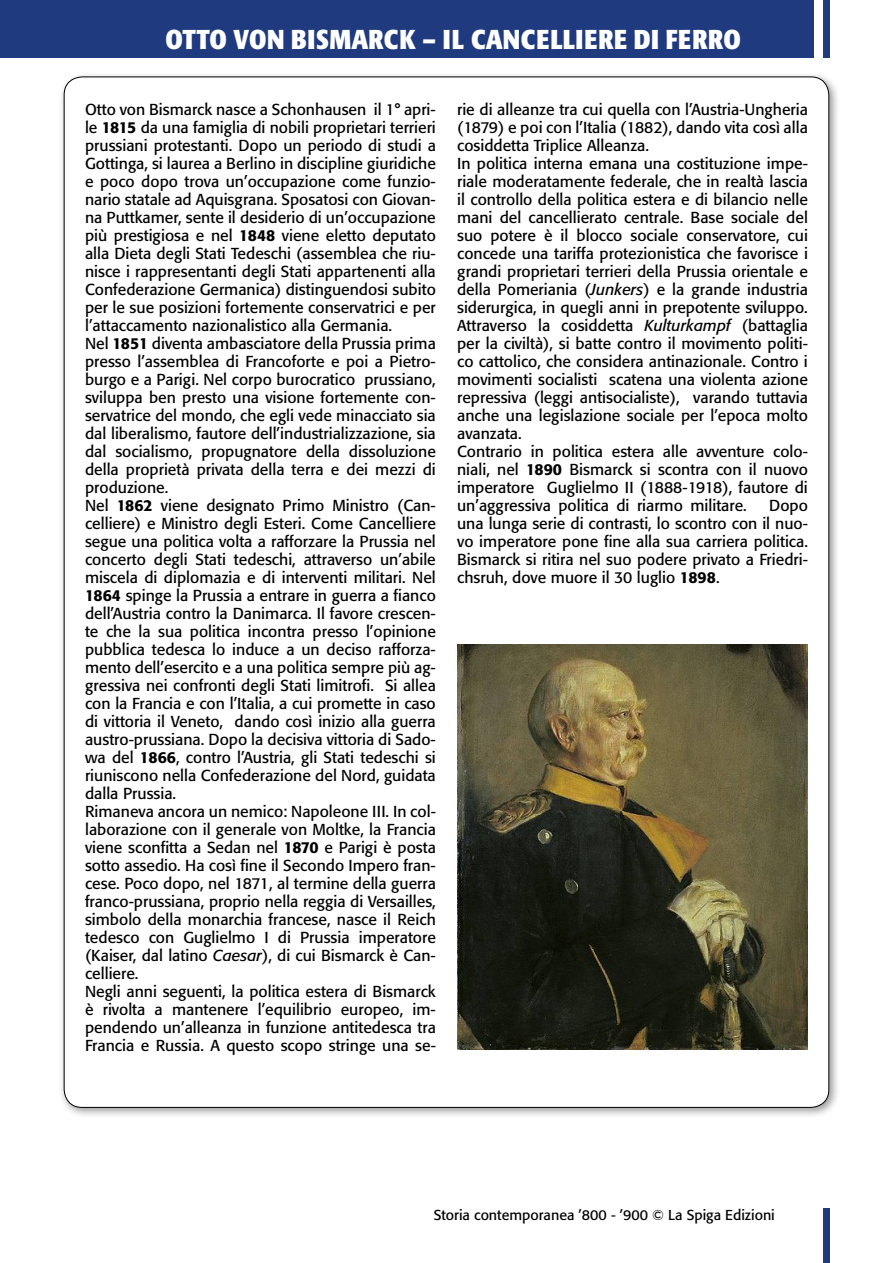
<style>
.page{position:relative;width:893px;height:1263px;background:#fff}
.page>*{position:absolute;margin:0;border:0;box-sizing:border-box;transform-origin:0 0}
.t1{font:700 condensed 27px "Formata";letter-spacing:.02em;color:#fff}
.t2{font:15.75px/18px "Formata";color:#000}
.t3{font:14.25px "Formata";color:#000}
.s1{font-weight:500}
.s2{font-style:italic}
</style>
<div class="page">
<div style="left:823px;top:1208px;width:6px;height:55px;background:#203a7f"></div>
<div style="left:823px;top:0;width:6px;height:57px;background:#203a7f"></div>
<div style="left:0;top:0;width:814px;height:57px;background:#203a7f"></div>
<div style="left:59px;top:71px;width:781px;height:1048px;background:#000;opacity:.4"></div>
<div style="left:64px;top:77px;width:765px;height:1030px;background:#fff;border-radius:18px"></div>
<img style="left:457px;top:644px;width:351px;height:406px">
<h1 class="t1" style="left:165px;top:23px;width:575px">OTTO VON BISMARCK – IL CANCELLIERE DI FERRO</h1>
<p class="t2" style="left:85px;top:100px;width:352px">Otto von Bismarck nasce a Schonhausen il 1° apri&shy;le <span class="s1">1815</span> da una famiglia di nobili proprietari terrieri prussiani protestanti. Dopo un periodo di studi a Gottinga, si laurea a Berlino in discipline giuridiche e poco dopo trova un’occupazione come funzio&shy;nario statale ad Aquisgrana. Sposatosi con Giovan&shy;na Puttkamer, sente il desiderio di un’occupazione più prestigiosa e nel <span class="s1">1848</span> viene eletto deputato alla Dieta degli Stati Tedeschi (assemblea che riu&shy;nisce i rappresentanti degli Stati appartenenti alla Confederazione Germanica) distinguendosi subito per le sue posizioni fortemente conservatrici e per l’attaccamento nazionalistico alla Germania.<br>Nel <span class="s1">1851</span> diventa ambasciatore della Prussia prima presso l’assemblea di Francoforte e poi a Pietro&shy;burgo e a Parigi. Nel corpo burocratico prussiano, sviluppa ben presto una visione fortemente con&shy;servatrice del mondo, che egli vede minacciato sia dal liberalismo, fautore dell’industrializzazione, sia dal socialismo, propugnatore della dissoluzione della proprietà privata della terra e dei mezzi di produzione.<br>Nel <span class="s1">1862</span> viene designato Primo Ministro (Can&shy;celliere) e Ministro degli Esteri. Come Cancelliere segue una politica volta a rafforzare la Prussia nel concerto degli Stati tedeschi, attraverso un’abile miscela di diplomazia e di interventi militari. Nel <span class="s1">1864</span> spinge la Prussia a entrare in guerra a fianco dell’Austria contro la Danimarca. Il favore crescen&shy;te che la sua politica incontra presso l’opinione pubblica tedesca lo induce a un deciso rafforza&shy;mento dell’esercito e a una politica sempre più ag&shy;gressiva nei confronti degli Stati limitrofi. Si allea con la Francia e con l’Italia, a cui promette in caso di vittoria il Veneto, dando così inizio alla guerra austro-prussiana. Dopo la decisiva vittoria di Sado&shy;wa del <span class="s1">1866</span>, contro l’Austria, gli Stati tedeschi si riuniscono nella Confederazione del Nord, guidata dalla Prussia.<br>Rimaneva ancora un nemico: Napoleone III. In col&shy;laborazione con il generale von Moltke, la Francia viene sconfitta a Sedan nel <span class="s1">1870</span> e Parigi è posta sotto assedio. Ha così fine il Secondo Impero fran&shy;cese. Poco dopo, nel 1871, al termine della guerra franco-prussiana, proprio nella reggia di Versailles, simbolo della monarchia francese, nasce il Reich tedesco con Guglielmo I di Prussia imperatore (Kaiser, dal latino <span class="s2">Caesar</span>), di cui Bismarck è Can&shy;celliere.<br>Negli anni seguenti, la politica estera di Bismarck è rivolta a mantenere l’equilibrio europeo, im&shy;pendendo un’alleanza in funzione antitedesca tra Francia e Russia. A questo scopo stringe una se-</p>
<p class="t2" style="left:457px;top:100px;width:352px">rie di alleanze tra cui quella con l’Austria-Ungheria (1879) e poi con l’Italia (1882), dando vita così alla cosiddetta Triplice Alleanza.<br>In politica interna emana una costituzione impe&shy;riale moderatamente federale, che in realtà lascia il controllo della politica estera e di bilancio nelle mani del cancellierato centrale. Base sociale del suo potere è il blocco sociale conservatore, cui concede una tariffa protezionistica che favorisce i grandi proprietari terrieri della Prussia orientale e della Pomeriania (<span class="s2">Junkers</span>) e la grande industria siderurgica, in quegli anni in prepotente sviluppo.<br>Attraverso la cosiddetta <span class="s2">Kulturkampf</span> (battaglia per la civiltà), si batte contro il movimento politi&shy;co cattolico, che considera antinazionale. Contro i movimenti socialisti scatena una violenta azione repressiva (leggi antisocialiste), varando tuttavia anche una legislazione sociale per l’epoca molto avanzata.<br>Contrario in politica estera alle avventure colo&shy;niali, nel <span class="s1">1890</span> Bismarck si scontra con il nuovo imperatore Guglielmo II (1888-1918), fautore di un’aggressiva politica di riarmo militare.</p>
<p class="t2" style="left:457px;top:496px;width:352px;text-align:justify;text-indent:312px">Dopo una lunga serie di contrasti, lo scontro con il nuo&shy;vo imperatore pone fine alla sua carriera politica.<br>Bismarck si ritira nel suo podere privato a Friedri&shy;chsruh, dove muore il 30 luglio <span class="s1">1898</span>.</p>
<p class="t3" style="left:434px;top:1207px;width:343px">Storia contemporanea ’800 - ’900 © La Spiga Edizioni</p>
</div>
